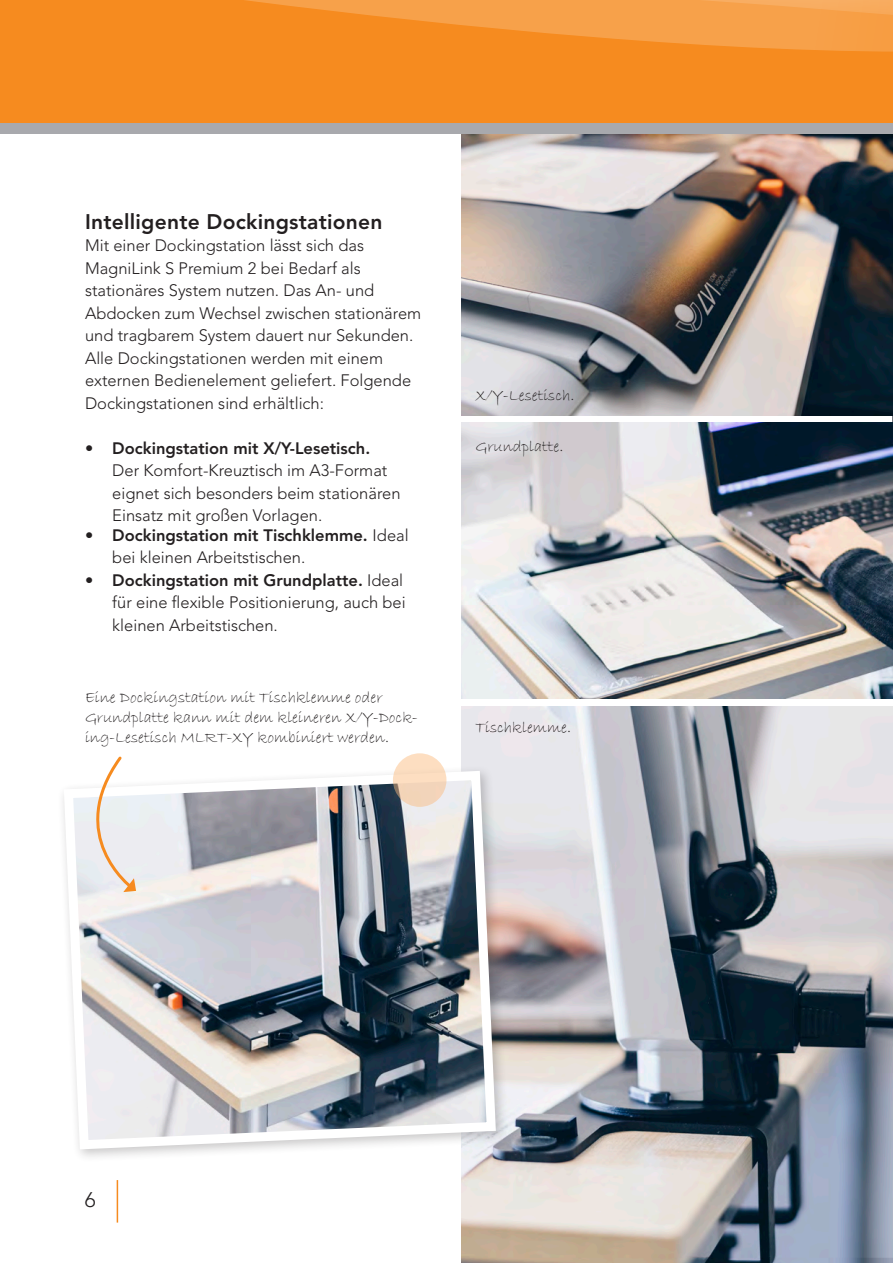
<style>
.page{position:relative;width:893px;height:1263px;background:#fff}
.page>*{position:absolute;margin:0;border:0;box-sizing:border-box;transform-origin:0 0}
.Lista{font:800 21px "Avenir LT Std";letter-spacing:.01em;color:#231f20}
.t1{font:300 21px "Avenir LT Std";color:#231f20}
.Lista-2{font:300 16.5px/22.5px "Avenir LT Std";color:#231f20}
.t2{font:16.5px/19.8px "Bradley Hand ITC";letter-spacing:-.005em;color:#231f20}
.t3{font:800 16.5px/22.5px "Avenir LT Std";color:#231f20}
.s1{font-weight:800}
.s2{font-weight:300}
</style>
<div class="page">
<hr style="left:117px;top:1180px;width:1px;height:42px;background:#f68b1f">
<img style="left:461px;top:706px;width:432px;height:557px">
<img style="left:461px;top:422px;width:432px;height:276px">
<div style="left:57px;top:764px;width:452px;height:398px;background:#231f20;opacity:.25"></div>
<svg style="left:59px;top:766px;width:442px;height:388px"></svg>
<svg style="left:64px;top:756px;width:72px;height:136px"></svg>
<div style="left:393px;top:753px;width:53px;height:54px;background:#f9dbbe;border-radius:50%"></div>
<img style="left:461px;top:134px;width:432px;height:282px">
<div style="left:0;top:0;width:893px;height:123px;background:#f68b1f"></div>
<svg style="left:245px;top:0;width:288px;height:32px;fill:#f7a14a"></svg>
<svg style="left:533px;top:0;width:360px;height:52px;fill:#f7a14a"></svg>
<div style="left:0;top:123px;width:893px;height:11px;background:#a8a9ad"></div>
<p class="Lista" style="left:85px;top:209px;width:299px">Intelligente Dockingstationen</p>
<p class="Lista-2" style="left:85px;top:234px;width:338px">Mit einer Dockingstation lässt sich das MagniLink S Premium 2 bei Bedarf als stationäres System nutzen. Das An- und Abdocken zum Wechsel zwischen stationärem und tragbarem System dauert nur Sekunden.<br>Alle Dockingstationen werden mit einem externen Bedienelement geliefert. Folgende Dockingstationen sind erhältlich:</p>
<p class="Lista-2" style="left:112px;top:437px;width:290px;text-indent:-27px"><span class="s1">• Dockingstation mit X/Y-Lesetisch.<br></span>Der Komfort-Kreuztisch im A3-Format eignet sich besonders beim stationären Einsatz mit großen Vorlagen.</p>
<p class="t3" style="left:112px;top:524px;width:298px;text-indent:-27px">• Dockingstation mit Tischklemme. <span class="s2">Ideal bei kleinen Arbeitstischen.</span></p>
<p class="Lista-2" style="left:112px;top:569px;width:295px;text-indent:-27px"><span class="s1">• Dockingstation mit Grundplatte.</span> Ideal für eine flexible Positionierung, auch bei kleinen Arbeitstischen.</p>
<p class="t2" style="left:85px;top:688px;width:334px">Eine Dockingstation mit Tischklemme oder<br>Grundplatte kann mit dem kleineren X/Y-Dock&shy;ing-Lesetisch MLRT-XY kombiniert werden.</p>
<p class="t2" style="left:475px;top:386px;width:101px">X/Y-Lesetisch.</p>
<p class="t2" style="left:475px;top:437px;width:90px">Grundplatte.</p>
<p class="t2" style="left:475px;top:718px;width:97px">Tischklemme.</p>
<p class="t1" style="left:85px;top:1187px;width:12px">6</p>
</div>
